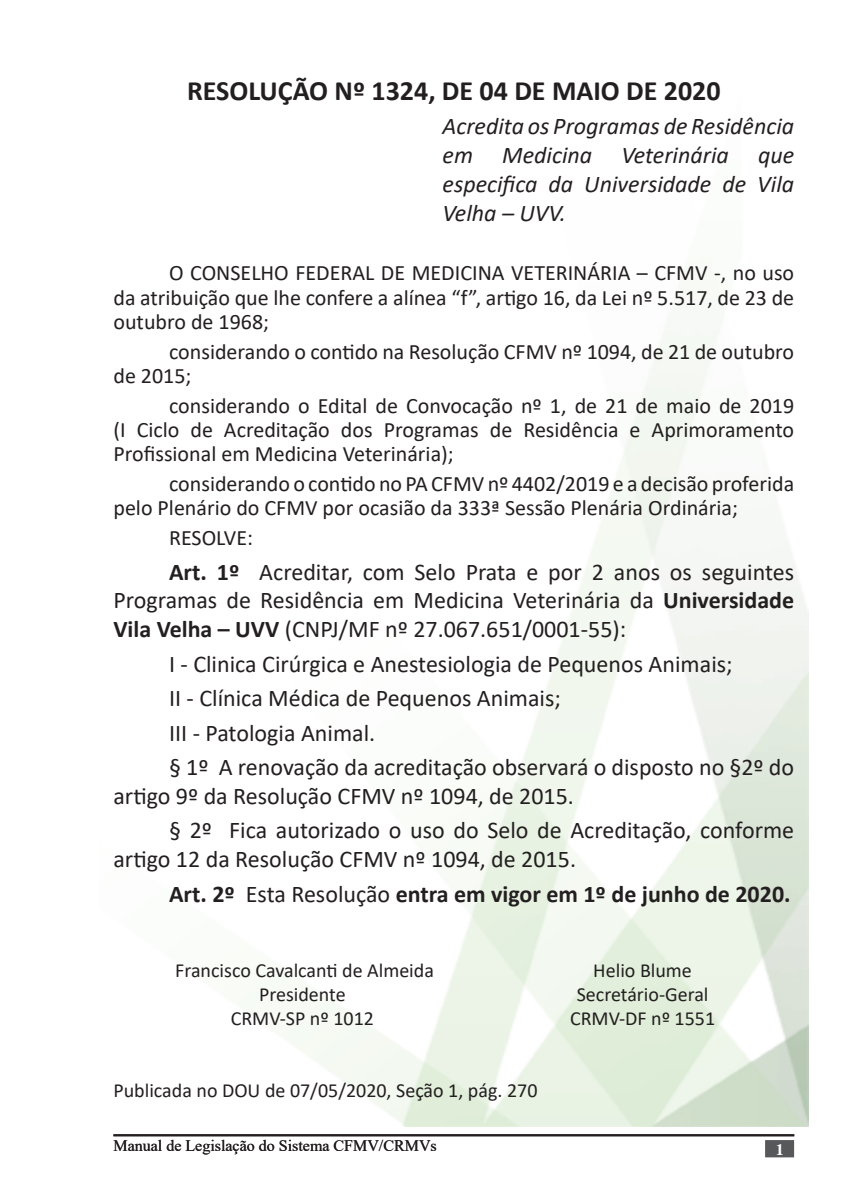
<style>
.page{position:relative;width:851px;height:1191px;background:#fff}
.page>*{position:absolute;margin:0;border:0;box-sizing:border-box;transform-origin:0 0}
.t1{font:700 28px "Calibri";color:#231f20}
.Corpo_de_texto_2{font:24px/28.8px "Calibri";color:#231f20}
.Recuo_de_corpo_de_te{font:italic 24px/28.8px "Calibri";color:#231f20;text-align:justify}
.Corpo_de_texto_2-2{font:700 24px "Calibri";color:#231f20}
.t2{font:22px/24.2px "Calibri";color:#231f20;text-align:justify}
.t3{font:20px "Calibri";color:#231f20}
.t4{font:16px "Times New Roman";color:#231f20}
.Apresentação{font:700 16px "Times";color:#fff}
.s1{font-weight:700}
.s2{font-weight:400}
</style>
<div class="page">
<hr style="left:113px;top:1134px;width:681px;height:2px;background:#231f20">
<div style="left:765px;top:1140px;width:28px;height:17px;background:#57585a;border:2px solid #57585a"></div>
<p class="t1" style="left:187px;top:71px;width:535px">RESOLUÇÃO Nº 1324, DE 04 DE MAIO DE 2020</p>
<p class="Recuo_de_corpo_de_te" style="left:442px;top:111px;width:353px">Acredita os Programas de Residência em Medicina Veterinária que especifica da Universidade de Vila Velha – UVV.</p>
<p class="t2" style="left:113px;top:260px;width:682px;text-indent:56px">O CONSELHO FEDERAL DE MEDICINA VETERINÁRIA – CFMV -, no uso da atribuição que lhe confere a alínea “f”, artigo 16, da Lei nº 5.517, de 23 de outubro de 1968;</p>
<p class="t2" style="left:113px;top:339px;width:682px;text-indent:56px">considerando o contido na Resolução CFMV nº 1094, de 21 de outubro de 2015;</p>
<p class="t2" style="left:113px;top:393px;width:682px;text-indent:56px">considerando o Edital de Convocação nº 1, de 21 de maio de 2019 (I Ciclo de Acreditação dos Programas de Residência e Aprimoramento Profissional em Medicina Veterinária);</p>
<p class="t2" style="left:113px;top:471px;width:682px;text-indent:56px">considerando o contido no PA CFMV nº 4402/2019 e a decisão proferida pelo Plenário do CFMV por ocasião da 333ª Sessão Plenária Ordinária;</p>
<p class="t2" style="left:169px;top:525px;width:85px">RESOLVE:</p>
<p class="Corpo_de_texto_2" style="left:113px;top:556px;width:682px;text-align:justify;text-indent:56px"><span class="s1">Art. 1º</span> Acreditar, com Selo Prata e por 2 anos os seguintes Programas de Residência em Medicina Veterinária da <span class="s1">Universidade Vila Velha – UVV</span> (CNPJ/MF nº 27.067.651/0001-55):</p>
<p class="Corpo_de_texto_2" style="left:169px;top:648px;width:565px">I - Clinica Cirúrgica e Anestesiologia de Pequenos Animais;</p>
<p class="Corpo_de_texto_2" style="left:169px;top:683px;width:393px">II - Clínica Médica de Pequenos Animais;</p>
<p class="Corpo_de_texto_2" style="left:169px;top:717px;width:208px">III - Patologia Animal.</p>
<p class="Corpo_de_texto_2" style="left:113px;top:752px;width:682px;text-indent:56px">§ 1º A renovação da acreditação observará o disposto no §2º do artigo 9º da Resolução CFMV nº 1094, de 2015.</p>
<p class="Corpo_de_texto_2" style="left:113px;top:815px;width:682px;text-indent:56px">§ 2º Fica autorizado o uso do Selo de Acreditação, conforme artigo 12 da Resolução CFMV nº 1094, de 2015.</p>
<p class="Corpo_de_texto_2-2" style="left:169px;top:876px;width:623px">Art. 2º <span class="s2">Esta Resolução</span> entra em vigor em 1º de junho de 2020.</p>
<p class="t3" style="left:175px;top:956px;width:260px">Francisco Cavalcanti de Almeida</p>
<p class="t3" style="left:259px;top:980px;width:88px">Presidente</p>
<p class="t3" style="left:231px;top:1004px;width:145px">CRMV-SP nº 1012</p>
<p class="t3" style="left:113px;top:1076px;width:425px">Publicada no DOU de 07/05/2020, Seção 1, pág. 270</p>
<p class="t3" style="left:593px;top:956px;width:100px">Helio Blume</p>
<p class="t3" style="left:576px;top:980px;width:133px">Secretário-Geral</p>
<p class="t3" style="left:570px;top:1004px;width:147px">CRMV-DF nº 1551</p>
<p class="t4" style="left:113px;top:1134px;width:325px">Manual de Legislação do Sistema CFMV/CRMVs</p>
<p class="Apresentação" style="left:775px;top:1140px;width:9px">1</p>
</div>
